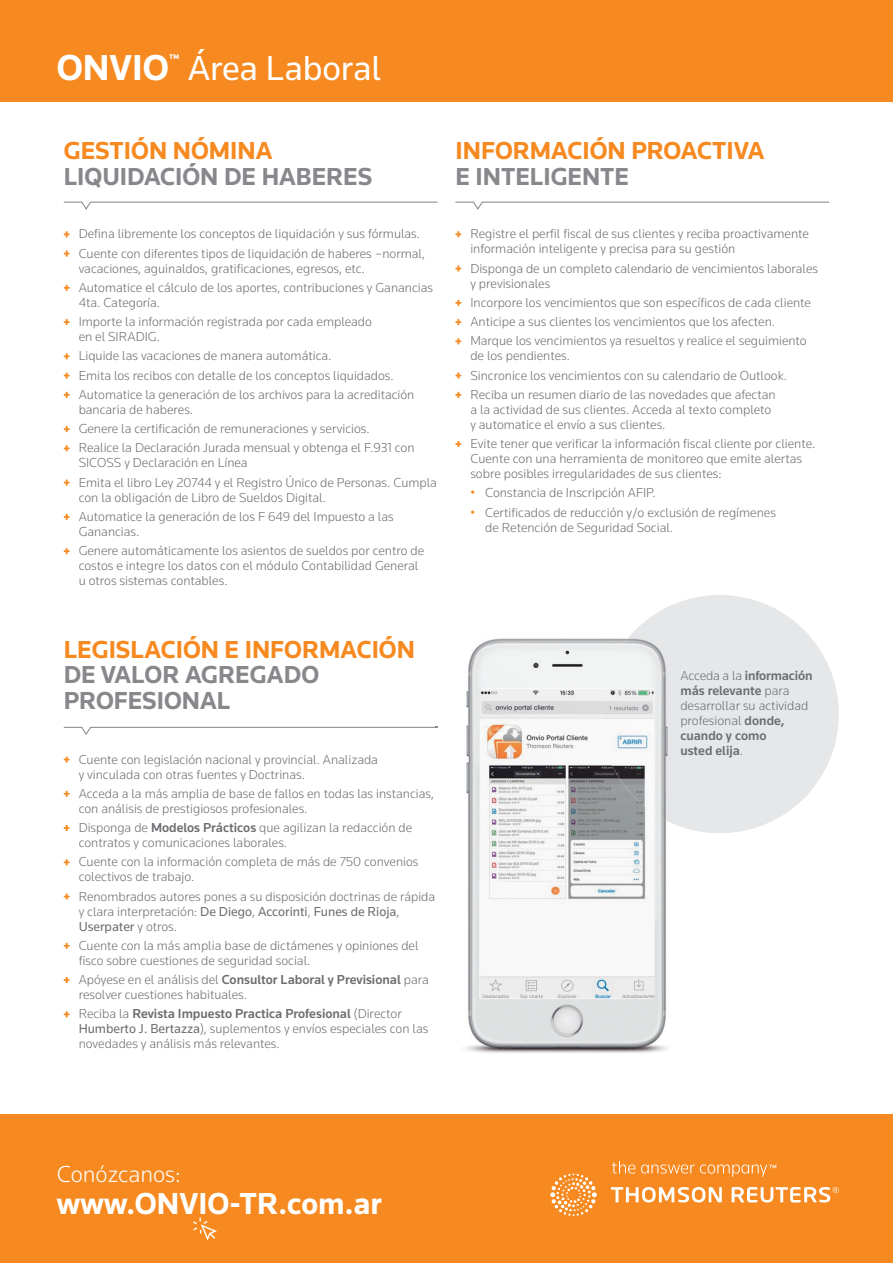
<style>
.page{position:relative;width:893px;height:1263px;background:#fff}
.page>*{position:absolute;margin:0;border:0;box-sizing:border-box;transform-origin:0 0}
.t1{font:700 37.35px "Knowledge";color:#fff}
.t2{font:36px "Knowledge";color:#fff}
.t3{font:700 31.5px "Knowledge";color:#fff}
.t4{font:700 25.5px/25.5px "Knowledge";color:#86888b}
.t5{font:700 25.5px "Knowledge";color:#f6891f}
.t6{font:300 24px "Knowledge";color:#fff}
.t7{font:700 14.55px "Knowledge";color:#fff}
.t8{font:300 13.5px/15px "Knowledge";color:#6c6d70}
.t9{font:500 13.5px/15px "Knowledge";color:#6c6d70}
.s1{font-weight:500}
.s2{font-weight:400}
.s3{color:#f6891f}
.s4{font-weight:300}
</style>
<div class="page">
<div style="left:601px;top:595px;width:238px;height:238px;background:#e6e7e9;border-radius:50%"></div>
<div style="left:0;top:1114px;width:893px;height:149px;background:#f6891f"></div>
<svg style="left:550px;top:1161px;width:289px;height:55px"></svg>
<svg style="left:193px;top:1217px;width:24px;height:24px"></svg>
<div style="left:0;top:0;width:893px;height:102px;background:#f6891f"></div>
<svg style="left:64px;top:231px;width:6px;height:6px"></svg>
<svg style="left:64px;top:251px;width:6px;height:6px"></svg>
<svg style="left:64px;top:285px;width:6px;height:6px"></svg>
<svg style="left:64px;top:319px;width:6px;height:6px"></svg>
<svg style="left:64px;top:353px;width:6px;height:6px"></svg>
<svg style="left:64px;top:373px;width:6px;height:6px"></svg>
<svg style="left:64px;top:392px;width:6px;height:6px"></svg>
<svg style="left:64px;top:426px;width:6px;height:6px"></svg>
<svg style="left:64px;top:445px;width:6px;height:6px"></svg>
<svg style="left:64px;top:480px;width:6px;height:6px"></svg>
<svg style="left:64px;top:514px;width:6px;height:6px"></svg>
<svg style="left:64px;top:548px;width:6px;height:6px"></svg>
<svg style="left:455px;top:231px;width:6px;height:6px"></svg>
<svg style="left:455px;top:266px;width:6px;height:6px"></svg>
<svg style="left:455px;top:300px;width:6px;height:6px"></svg>
<svg style="left:455px;top:319px;width:6px;height:6px"></svg>
<svg style="left:455px;top:338px;width:6px;height:6px"></svg>
<svg style="left:455px;top:373px;width:6px;height:6px"></svg>
<svg style="left:455px;top:392px;width:6px;height:6px"></svg>
<svg style="left:455px;top:441px;width:6px;height:6px"></svg>
<svg style="left:64px;top:756px;width:6px;height:6px"></svg>
<svg style="left:64px;top:791px;width:6px;height:6px"></svg>
<svg style="left:64px;top:825px;width:6px;height:6px"></svg>
<svg style="left:64px;top:859px;width:6px;height:6px"></svg>
<svg style="left:64px;top:893px;width:6px;height:6px"></svg>
<svg style="left:64px;top:943px;width:6px;height:6px"></svg>
<svg style="left:64px;top:977px;width:6px;height:6px"></svg>
<svg style="left:64px;top:1011px;width:6px;height:6px"></svg>
<svg style="left:63px;top:201px;width:375px;height:9px"></svg>
<svg style="left:455px;top:201px;width:375px;height:9px"></svg>
<img style="left:435px;top:638px;width:213px;height:415px">
<img style="left:648px;top:833px;width:20px;height:220px">
<img style="left:601px;top:595px;width:207px;height:238px">
<svg style="left:435px;top:891px;width:1px;height:12px"></svg>
<svg style="left:64px;top:727px;width:373px;height:8px"></svg>
<h1 class="t1" style="left:57px;top:44px;width:114px">ONVIO</h1>
<p class="t7" style="left:169px;top:50px;width:12px">™</p>
<h2 class="t2" style="left:188px;top:45px;width:195px">Área Laboral</h2>
<h3 class="t5" style="left:64px;top:135px;width:210px">GESTIÓN NÓMINA</h3>
<h3 class="t4" style="left:64px;top:163px;width:310px">LIQUIDACIÓN DE HABERES</h3>
<p class="t8" style="left:79px;top:224px;width:348px;line-height:19.2px">Defina libremente los conceptos de liquidación y sus fórmulas.<br>Cuente con diferentes tipos de liquidación de haberes –normal,</p>
<p class="t8" style="left:79px;top:258px;width:356px;line-height:19.2px">vacaciones, aguinaldos, gratificaciones, egresos, etc.<br>Automatice el cálculo de los aportes, contribuciones y Ganancias</p>
<p class="t8" style="left:79px;top:293px;width:295px;line-height:19.2px">4ta. Categoría.<br>Importe la información registrada por cada empleado</p>
<p class="t8" style="left:79px;top:327px;width:337px;line-height:19.2px">en el SIRADIG.<br>Liquide las vacaciones de manera automática.<br>Emita los recibos con detalle de los conceptos liquidados.<br>Automatice la generación de los archivos para la acreditación</p>
<p class="t8" style="left:79px;top:400px;width:337px;line-height:19.2px">bancaria de haberes.<br>Genere la certificación de remuneraciones y servicios.<br>Realice la Declaración Jurada mensual y obtenga el F.931 con</p>
<p class="t8" style="left:79px;top:453px;width:360px;line-height:19.2px">SICOSS y Declaración en Línea<br>Emita el libro Ley 20744 y el Registro Único de Personas. Cumpla</p>
<p class="t8" style="left:79px;top:487px;width:317px;line-height:19.2px">con la obligación de Libro de Sueldos Digital.<br>Automatice la generación de los F 649 del Impuesto a las</p>
<p class="t8" style="left:79px;top:522px;width:347px;line-height:19.2px">Ganancias.<br>Genere automáticamente los asientos de sueldos por centro de</p>
<p class="t8" style="left:79px;top:558px;width:341px">costos e integre los datos con el módulo Contabilidad General u otros sistemas contables.</p>
<h3 class="t5" style="left:64px;top:634px;width:353px">LEGISLACIÓN E INFORMACIÓN</h3>
<h3 class="t4" style="left:64px;top:662px;width:257px">DE VALOR AGREGADO<br>PROFESIONAL</h3>
<p class="t8" style="left:79px;top:751px;width:301px">Cuente con legislación nacional y provincial. Analizada y vinculada con otras fuentes y Doctrinas.</p>
<p class="t8" style="left:79px;top:786px;width:357px">Acceda a la más amplia de base de fallos en todas las instancias, con análisis de prestigiosos profesionales.</p>
<p class="t8" style="left:79px;top:820px;width:335px">Disponga de <span class="s1">Modelos Prácticos</span> que agilizan la redacción de contratos y comunicaciones laborales.</p>
<p class="t8" style="left:79px;top:854px;width:341px">Cuente con la información completa de más de 750 convenios colectivos de trabajo.</p>
<p class="t8" style="left:79px;top:888px;width:358px">Renombrados autores pones a su disposición doctrinas de rápida y clara interpretación: <span class="s2">De Diego</span>, <span class="s2">Accorinti</span>, <span class="s2">Funes de Rioja</span>,<br><span class="s2">Userpater</span> y otros.</p>
<p class="t8" style="left:79px;top:938px;width:341px">Cuente con la más amplia base de dictámenes y opiniones del fisco sobre cuestiones de seguridad social.</p>
<p class="t8" style="left:79px;top:972px;width:352px">Apóyese en el análisis del <span class="s1">Consultor Laboral y Previsional</span> para resolver cuestiones habituales.</p>
<p class="t8" style="left:79px;top:1006px;width:351px">Reciba la <span class="s1">Revista Impuesto Practica Profesional</span> (Director<br><span class="s2">Humberto J. Bertazza</span>), suplementos y envíos especiales con las novedades y análisis más relevantes.</p>
<h3 class="t5" style="left:455px;top:135px;width:310px">INFORMACIÓN PROACTIVA</h3>
<h3 class="t4" style="left:455px;top:163px;width:175px">E INTELIGENTE</h3>
<p class="t8" style="left:470px;top:226px;width:340px">Registre el perfil fiscal de sus clientes y reciba proactivamente información inteligente y precisa para su gestión</p>
<p class="t8" style="left:470px;top:260px;width:349px">Disponga de un completo calendario de vencimientos laborales y previsionales</p>
<p class="t8" style="left:470px;top:293px;width:342px;line-height:19.2px">Incorpore los vencimientos que son específicos de cada cliente<br>Anticipe a sus clientes los vencimientos que los afecten.<br>Marque los vencimientos ya resueltos y realice el seguimiento</p>
<p class="t8" style="left:470px;top:346px;width:318px;line-height:19.2px">de los pendientes.<br>Sincronice los vencimientos con su calendario de Outlook.<br>Reciba un resumen diario de las novedades que afectan</p>
<p class="t8" style="left:470px;top:402px;width:302px">a la actividad de sus clientes. Acceda al texto completo y automatice el envío a sus clientes.</p>
<p class="t8" style="left:470px;top:436px;width:347px">Evite tener que verificar la información fiscal cliente por cliente.<br>Cuente con una herramienta de monitoreo que emite alertas sobre posibles irregularidades de sus clientes:</p>
<p class="t8" style="left:470px;top:485px;width:187px"><span class="s3">•</span> Constancia de Inscripción AFIP.</p>
<p class="t8" style="left:485px;top:504px;width:292px;text-indent:-15px"><span class="s3">•</span> Certificados de reducción y/o exclusión de regímenes de Retención de Seguridad Social.</p>
<p class="t9" style="left:680px;top:667px;width:134px"><span class="s4">Acceda a la</span> información más relevante <span class="s4">para desarrollar su actividad profesional</span> donde, cuando y como<br>usted elija<span class="s4">.</span></p>
<h3 class="t6" style="left:57px;top:1159px;width:125px">Conózcanos:</h3>
<h3 class="t3" style="left:57px;top:1184px;width:326px">www.ONVIO-TR.com.ar</h3>
</div>
